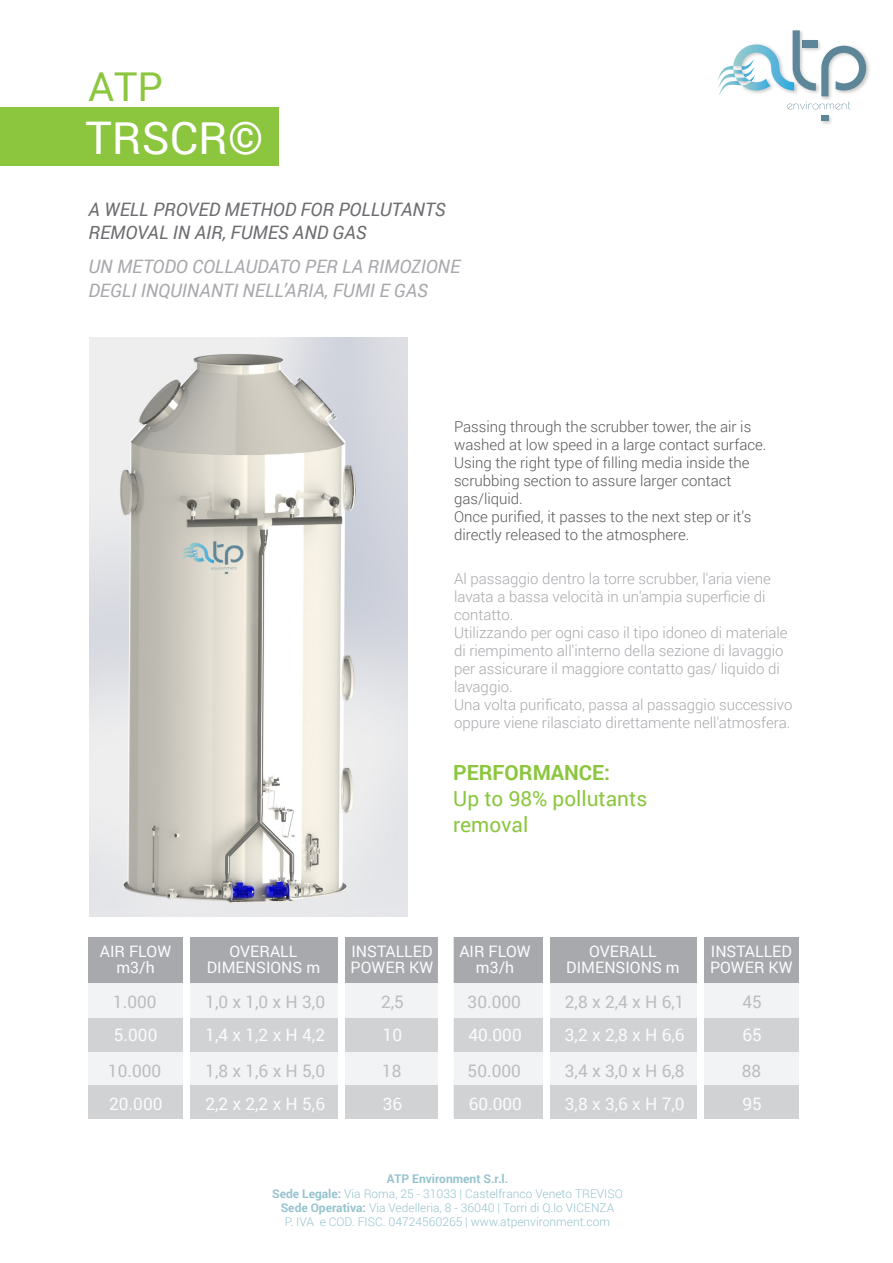
<style>
.page{position:relative;width:893px;height:1263px;background:#fff}
.page>*{position:absolute;margin:0;border:0;box-sizing:border-box;transform-origin:0 0}
.t1{font:45px "Roboto";color:#fff}
.t2{font:39.75px "Roboto";color:#8bc63e}
.t3{font:20.85px/26.1px "Roboto";color:#8bc63e}
.t4{font:700 20.85px "Roboto";color:#8bc63e}
.t5{font:italic 18.6px/23.1px "Roboto";color:#a8a9ad}
.t6{font:italic 18.6px/23.1px "Roboto";color:#6c6d70}
.t7{font:17.25px "Roboto";color:#bcbdc0}
.t8{font:17.25px "Roboto";color:#fafbfb}
.t9{font:15.9px/15.9px "Roboto";color:#fafbfb;text-align:center}
.t10{font:300 15px/18px "Roboto";color:#a8a9ad}
.t11{font:300 15px/18px "Roboto";color:#57585a}
.t12{font:300 12px/14.4px "Roboto";color:#96c3ce;text-align:center}
.s1{font-weight:700}
</style>
<div class="page">
<div style="left:0;top:107px;width:278px;height:59px;background:#8bc63e"></div>
<img style="left:866px;top:57px;width:4px;height:25px">
<img style="left:821px;top:115px;width:11px;height:9px">
<svg style="left:821px;top:116px;width:7px;height:5px"></svg>
<svg style="left:717px;top:30px;width:149px;height:80px"></svg>
<div style="left:88px;top:982px;width:351px;height:137px;background:#f2f3f4"></div>
<div style="left:88px;top:937px;width:351px;height:45px;background:#a8a9ad"></div>
<div style="left:88px;top:1018px;width:355px;height:33px;background:#d1d2d4"></div>
<div style="left:88px;top:1086px;width:351px;height:33px;background:#d1d2d4"></div>
<div style="left:183px;top:934px;width:7px;height:192px;background:#fff"></div>
<div style="left:338px;top:934px;width:6px;height:192px;background:#fff"></div>
<div style="left:448px;top:982px;width:351px;height:137px;background:#f2f3f4"></div>
<div style="left:448px;top:937px;width:351px;height:45px;background:#a8a9ad"></div>
<div style="left:448px;top:1018px;width:354px;height:33px;background:#d1d2d4"></div>
<div style="left:448px;top:1086px;width:351px;height:33px;background:#d1d2d4"></div>
<div style="left:543px;top:934px;width:6px;height:192px;background:#fff"></div>
<div style="left:697px;top:934px;width:7px;height:192px;background:#fff"></div>
<div style="left:799px;top:904px;width:7px;height:192px;background:#fff"></div>
<div style="left:438px;top:929px;width:16px;height:201px;background:#fff"></div>
<img style="left:90px;top:337px;width:318px;height:580px">
<h2 class="t2" style="left:89px;top:59px;width:76px">ATP</h2>
<h1 class="t1" style="left:86px;top:106px;width:179px">TRSCR©</h1>
<p class="t6" style="left:89px;top:197px;width:358px">A WELL PROVED METHOD FOR POLLUTANTS<br>REMOVAL IN AIR, FUMES AND GAS</p>
<p class="t5" style="left:89px;top:254px;width:373px">UN METODO COLLAUDATO PER LA RIMOZIONE<br>DEGLI INQUINANTI NELL’ARIA, FUMI E GAS</p>
<p class="t11" style="left:454px;top:417px;width:314px">Passing through the scrubber tower, the air is washed at low speed in a large contact surface.<br>Using the right type of filling media inside the scrubbing section to assure larger contact gas/liquid.<br>Once purified, it passes to the next step or it’s directly released to the atmosphere.</p>
<p class="t10" style="left:454px;top:569px;width:340px">Al passaggio dentro la torre scrubber, l'aria viene lavata a bassa velocità in un'ampia superficie di contatto.<br>Utilizzando per ogni caso il tipo idoneo di materiale di riempimento all'interno della sezione di lavaggio per assicurare il maggiore contatto gas/ liquido di lavaggio.<br>Una volta purificato, passa al passaggio successivo oppure viene rilasciato direttamente nell'atmosfera.</p>
<h3 class="t4" style="left:453px;top:757px;width:158px">PERFORMANCE:</h3>
<h3 class="t3" style="left:453px;top:784px;width:195px">Up to 98% pollutants removal</h3>
<p class="t9" style="left:100px;top:942px;width:73px">AIR FLOW m3/h</p>
<p class="t9" style="left:207px;top:942px;width:115px">OVERALL<br>DIMENSIONS m</p>
<p class="t7" style="left:113px;top:989px;width:45px">1.000</p>
<p class="t7" style="left:205px;top:989px;width:121px">1,0 x 1,0 x H 3,0</p>
<p class="t9" style="left:351px;top:942px;width:84px;text-align:left">INSTALLED<br>POWER KW</p>
<p class="t7" style="left:381px;top:989px;width:24px">2,5</p>
<p class="t9" style="left:459px;top:942px;width:73px">AIR FLOW m3/h</p>
<p class="t9" style="left:566px;top:942px;width:115px">OVERALL<br>DIMENSIONS m</p>
<p class="t7" style="left:468px;top:989px;width:55px">30.000</p>
<p class="t7" style="left:565px;top:989px;width:121px">2,8 x 2,4 x H 6,1</p>
<p class="t9" style="left:710px;top:942px;width:84px;text-align:left">INSTALLED<br>POWER KW</p>
<p class="t7" style="left:742px;top:989px;width:21px">45</p>
<p class="t8" style="left:114px;top:1023px;width:45px">5.000</p>
<p class="t8" style="left:205px;top:1023px;width:121px">1,4 x 1,2 x H 4,2</p>
<p class="t8" style="left:383px;top:1023px;width:21px">10</p>
<p class="t8" style="left:468px;top:1023px;width:55px">40.000</p>
<p class="t8" style="left:565px;top:1023px;width:121px">3,2 x 2,8 x H 6,6</p>
<p class="t8" style="left:742px;top:1023px;width:21px">65</p>
<p class="t7" style="left:108px;top:1058px;width:55px">10.000</p>
<p class="t7" style="left:205px;top:1058px;width:121px">1,8 x 1,6 x H 5,0</p>
<p class="t7" style="left:382px;top:1058px;width:21px">18</p>
<p class="t7" style="left:468px;top:1058px;width:55px">50.000</p>
<p class="t7" style="left:565px;top:1058px;width:121px">3,4 x 3,0 x H 6,8</p>
<p class="t7" style="left:742px;top:1058px;width:21px">88</p>
<p class="t8" style="left:109px;top:1091px;width:55px">20.000</p>
<p class="t8" style="left:205px;top:1092px;width:121px">2,2 x 2,2 x H 5,6</p>
<p class="t8" style="left:383px;top:1092px;width:21px">36</p>
<p class="t8" style="left:469px;top:1091px;width:55px">60.000</p>
<p class="t8" style="left:565px;top:1092px;width:121px">3,8 x 3,6 x H 7,0</p>
<p class="t8" style="left:742px;top:1092px;width:21px">95</p>
<p class="t12" style="left:272px;top:1171px;width:352px"><span class="s1">ATP Environment S.r.l.<br>Sede Legale:</span> Via Roma, 25 - 31033 | Castelfranco Veneto TREVISO <span class="s1">Sede Operativa:</span> Via Vedelleria, 8 - 36040 | Torri di Q.lo VICENZA<br>P. IVA e COD. FISC. 04724560265 | www.atpenvironment.com</p>
</div>
